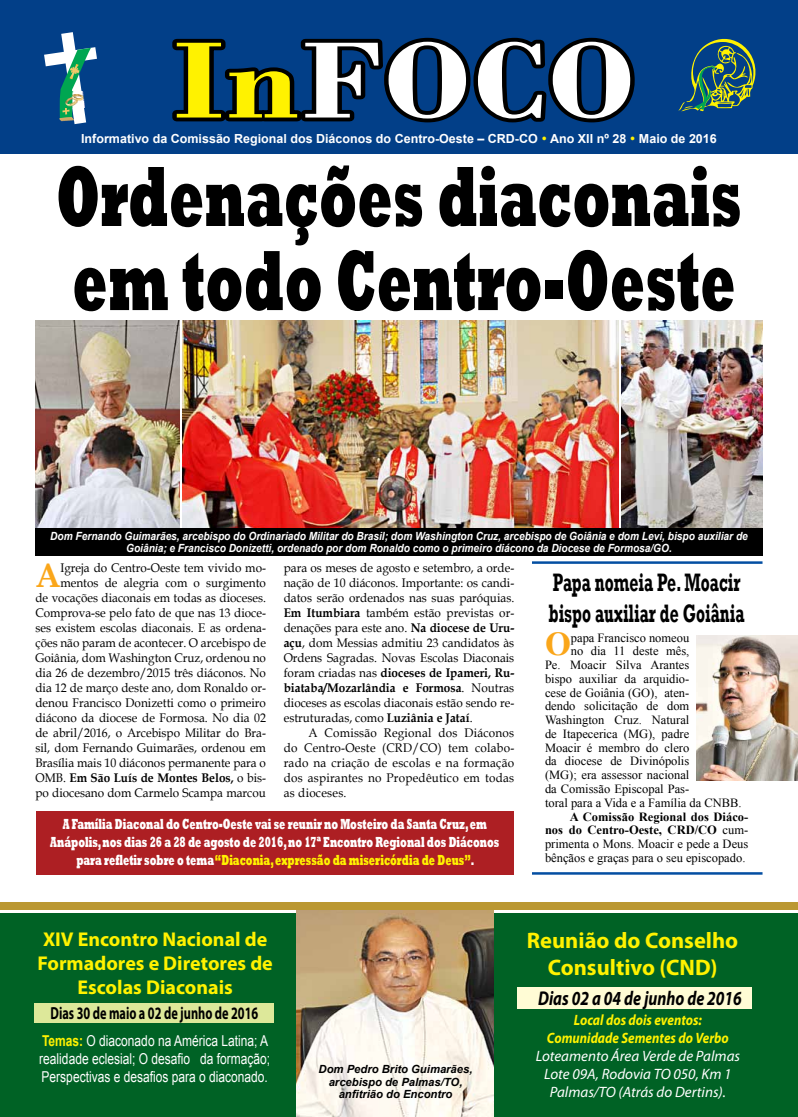
<style>
.page{position:relative;width:798px;height:1117px;background:#fff}
.page>*{position:absolute;margin:0;border:0;box-sizing:border-box;transform-origin:0 0}
.t1{font:800 86.75px/84px "Rockwell";color:#000;scale:.59 1}
.t2{font:700 34.12px "Book Antiqua";color:#faa61a;scale:.94 1}
.t3{font:700 33.25px "Times New Roman";color:#faa61a}
.t4{font:700 25.88px/31px "Rockwell";color:#000;scale:.61 1}
.t5{font:700 22.5px/27px "Myriad Pro";color:#fff200;text-align:center}
.t6{font:700 20px/24px "Myriad Pro";color:#fff200;text-align:center}
.t7{font:italic 700 20px "Myriad Pro";color:#000;scale:.8 1}
.t8{font:700 17.5px "Myriad Pro";color:#000;scale:.7 1}
.t9{font:800 15px/18px "Rockwell";color:#fff;text-align:center;scale:.6 1}
.t10{font:15px/18px "Arial";color:#fff;scale:.8 1}
.t11{font:italic 15px/18px "Myriad Pro";color:#fff;text-align:center}
.t12{font:italic 700 15px/18px "Myriad Pro";color:#fff200;text-align:center;scale:.87 1}
.t13{font:12.5px/15px "Book Antiqua";color:#000;text-align:justify;scale:.94 1}
.t14{font:12.5px/13.8px "Times New Roman";color:#000;text-align:justify}
.t15{font:700 12.5px "Arial";color:#fff}
.t16{font:italic 700 11.25px/12.5px "Arial";color:#fff;text-align:center;scale:.9 1}
.t17{font:italic 700 11.25px/12.5px "Arial";color:#000;text-align:center}
.s1{color:#fff200}
.s2{font-weight:700}
.s3{font-weight:700;color:#fff200}
</style>
<div class="page">
<div style="left:0;top:913px;width:797px;height:203px;background:#006225"></div>
<div style="left:0;top:0;width:797px;height:153px;background:#023f88"></div>
<svg style="left:44px;top:32px;width:53px;height:92px"></svg>
<img style="left:63px;top:91px;width:21px;height:16px">
<svg style="left:678px;top:38px;width:78px;height:73px"></svg>
<svg style="left:172px;top:37px;width:463px;height:86px"></svg>
<img style="left:296px;top:909px;width:197px;height:207px">
<div style="left:35px;top:1002px;width:239px;height:19px;background:#dde89a"></div>
<div style="left:517px;top:987px;width:234px;height:21px;background:#fffcd5"></div>
<div style="left:0;top:902px;width:797px;height:7px;background:#bb9832"></div>
<img style="left:35px;top:320px;width:144px;height:208px">
<img style="left:621px;top:320px;width:141px;height:208px">
<img style="left:183px;top:320px;width:434px;height:208px">
<hr style="left:531px;top:872px;width:231px;height:2px;background:#034ea2">
<hr style="left:531px;top:561px;width:231px;height:2px;background:#034ea2">
<img style="left:696px;top:635px;width:101px;height:145px">
<div style="left:35px;top:528px;width:727px;height:27px;background:#000"></div>
<div style="left:36px;top:810px;width:477px;height:63px;background:#ad1f23"></div>
<p class="t15" style="left:81px;top:130px;width:637px">Informativo da Comissão Regional dos Diáconos do Centro-Oeste – CRD-CO <span class="s1">•</span> Ano XII nº 28 <span class="s1">•</span> Maio de 2016</p>
<h1 class="t1" style="left:56px;top:156px;width:1163px">Ordenações diaconais em todo Centro-Oeste</h1>
<p class="t16" style="left:50px;top:530px;width:776px">Dom Fernando Guimarães, arcebispo do Ordinariado Militar do Brasil; dom Washington Cruz, arcebispo de Goiânia e dom Levi, bispo auxiliar de<br>Goiânia; e Francisco Donizetti, ordenado por dom Ronaldo como o primeiro diácono da Diocese de Formosa/GO.</p>
<p class="t13" style="left:35px;top:559px;width:247px;text-align:right">Igreja do Centro-Oeste tem vivido mo&shy;mentos de alegria com o surgimento<br>de vocações diaconais em todas as dioceses.<br>Comprova-se pelo fato de que nas 13 dioce&shy;ses existem escolas diaconais. E as ordena&shy;ções não param de acontecer. O arcebispo de Goiânia, dom Washington Cruz, ordenou no dia 26 de dezembro/2015 três diáconos. No dia 12 de março deste ano, dom Ronaldo or&shy;denou Francisco Donizetti como o primeiro diácono da diocese de Formosa. No dia 02 de abril/2016, o Arcebispo Militar do Bra&shy;sil, dom Fernando Guimarães, ordenou em Brasília mais 10 diáconos permanente para o OMB. <span class="s2">Em São Luís de Montes Belos,</span> o bis&shy;po diocesano dom Carmelo Scampa marcou</p>
<p class="t13" style="left:283px;top:559px;width:247px">para os meses de agosto e setembro, a orde&shy;nação de 10 diáconos. Importante: os candi&shy;datos serão ordenados nas suas paróquias.<br><span class="s2">Em Itumbiara</span> também estão previstas or&shy;denações para este ano. <span class="s2">Na diocese de Uru&shy;açu</span>, dom Messias admitiu 23 candidatos às Ordens Sagradas. Novas Escolas Diaconais foram criadas nas <span class="s2">dioceses de Ipameri, Ru&shy;biataba/Mozarlândia e Formosa</span>. Noutras dioceses as escolas diaconais estão sendo re&shy;estruturadas, como <span class="s2">Luziânia e Jataí</span>.</p>
<h2 class="t2" style="left:35px;top:551px;width:28px">A</h2>
<p class="t13" style="left:283px;top:724px;width:247px;text-indent:25px">A Comissão Regional dos Diáconos do Centro-Oeste (CRD/CO) tem colabo&shy;rado na criação de escolas e na formação dos aspirantes no Propedêutico em todas as dioceses.</p>
<p class="t9" style="left:50px;top:814px;width:749px">A Família Diaconal do Centro-Oeste vai se reunir no Mosteiro da Santa Cruz, em<br>Anápolis, nos dias 26 a 28 de agosto de 2016, no 17ª Encontro Regional dos Diáconos para refletir sobre o tema <span class="s1">“Diaconia, expressão da misericórdia de Deus”</span>.</p>
<h3 class="t4" style="left:548px;top:566px;width:322px">Papa nomeia Pe. Moacir bispo auxiliar de Goiânia</h3>
<h3 class="t3" style="left:544px;top:621px;width:27px">O</h3>
<p class="t14" style="left:570px;top:630px;width:120px">papa Francisco nomeou</p>
<p class="t14" style="left:570px;top:644px;width:120px">no dia 11 deste mês,</p>
<p class="t14" style="left:544px;top:657px;width:146px">Pe. Moacir Silva Arantes</p>
<p class="t14" style="left:544px;top:671px;width:146px">bispo auxiliar da arquidio-</p>
<p class="t14" style="left:544px;top:685px;width:146px">cese de Goiânia (GO), aten-</p>
<p class="t14" style="left:544px;top:699px;width:146px">dendo solicitação de dom</p>
<p class="t14" style="left:544px;top:712px;width:146px">Washington Cruz. Natural</p>
<p class="t14" style="left:544px;top:726px;width:146px">de Itapecerica (MG), padre</p>
<p class="t14" style="left:544px;top:740px;width:146px">Moacir é membro do clero</p>
<p class="t14" style="left:544px;top:754px;width:146px">da diocese de Divinópolis</p>
<p class="t14" style="left:544px;top:767px;width:146px">(MG); era assessor nacional</p>
<p class="t14" style="left:544px;top:781px;width:146px">da Comissão Episcopal Pas-</p>
<p class="t14" style="left:544px;top:795px;width:198px">toral para a Vida e a Família da CNBB.</p>
<p class="t14" style="left:544px;top:809px;width:205px;text-indent:25px"><span class="s2">A Comissão Regional dos Diáco&shy;nos do Centro-Oeste, CRD/CO</span> cum&shy;primenta o Mons. Moacir e pede a Deus bênçãos e graças para o seu episcopado.</p>
<h3 class="t6" style="left:37px;top:926px;width:237px">XIV Encontro Nacional de<br>Formadores e Diretores de<br>Escolas Diaconais</h3>
<h3 class="t8" style="left:50px;top:1001px;width:298px">Dias 30 de maio a 02 de junho de 2016</h3>
<p class="t10" style="left:39px;top:1031px;width:290px"><span class="s3">Temas:</span> O diaconado na América Latina; A realidade eclesial; O desafio da formação;<br>Perspectivas e desafios para o diaconado.</p>
<p class="t17" style="left:318px;top:1063px;width:155px">Dom Pedro Brito Guimarães, arcebispo de Palmas/TO, anfitrião do Encontro</p>
<h3 class="t5" style="left:526px;top:925px;width:213px">Reunião do Conselho<br>Consultivo (CND)</h3>
<h3 class="t7" style="left:538px;top:985px;width:256px">Dias 02 a 04 de junho de 2016</h3>
<p class="t12" style="left:546px;top:1010px;width:211px">Local dos dois eventos:<br>Comunidade Sementes do Verbo</p>
<p class="t11" style="left:535px;top:1046px;width:206px">Loteamento Área Verde de Palmas<br>Lote 09A, Rodovia TO 050, Km 1<br>Palmas/TO (Atrás do Dertins).</p>
</div>
